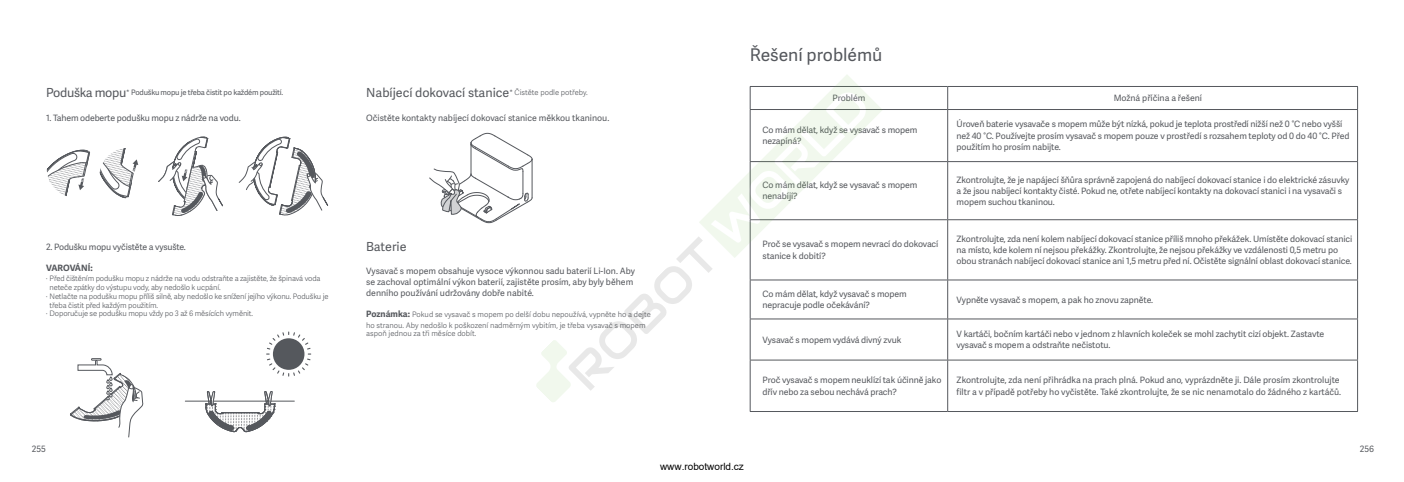
<style>
.page{position:relative;width:1404px;height:482px;background:#fff}
.page>*{position:absolute;margin:0;border:0;box-sizing:border-box;transform-origin:0 0}
.t1{font:17.5px "Adelle Sans";color:#55585d}
.t2{font:12.5px "Adelle Sans";color:#55585d}
.t3{font:10px "Arial";color:#000}
.t4{font:8.75px/11.2px "Adelle Sans";letter-spacing:-.01em;color:#55585d}
.t5{font:700 8.75px "Adelle Sans";letter-spacing:-.01em;color:#55585d}
.t6{font:7.5px/10.6px "Adelle Sans Lt";letter-spacing:-.015em;color:#55585d}
.t7{font:7.5px "Adelle Sans";letter-spacing:-.025em;color:#55585d}
.s1{font-size:12.5px}
.s2{font-family:"Adelle Sans Lt"}
.s3{font-family:"Adelle Sans Lt";font-size:7.5px}
.s4{font-family:"Adelle Sans";font-weight:700;font-size:8.75px}
</style>
<div class="page">
<svg style="left:266px;top:331px;width:45px;height:45px"></svg>
<div style="left:273px;top:338px;width:31px;height:32px;background:#55585d;border-radius:50%"></div>
<svg style="left:185px;top:391px;width:109px;height:42px"></svg>
<svg style="left:70px;top:358px;width:73px;height:79px"></svg>
<svg style="left:158px;top:137px;width:65px;height:79px"></svg>
<svg style="left:47px;top:150px;width:43px;height:46px"></svg>
<svg style="left:99px;top:148px;width:40px;height:50px"></svg>
<svg style="left:238px;top:137px;width:90px;height:79px"></svg>
<hr style="left:749px;top:86px;width:198px;height:1px;background:#55585d">
<hr style="left:947px;top:86px;width:410px;height:1px;background:#55585d">
<svg style="left:947px;top:87px;width:1px;height:22px"></svg>
<hr style="left:749px;top:109px;width:198px;height:1px;background:#55585d">
<hr style="left:749px;top:411px;width:198px;height:1px;background:#55585d">
<hr style="left:947px;top:109px;width:410px;height:1px;background:#55585d">
<hr style="left:947px;top:110px;width:1px;height:51px;background:#55585d">
<hr style="left:1356px;top:110px;width:1px;height:51px;background:#55585d">
<hr style="left:947px;top:411px;width:410px;height:1px;background:#55585d">
<hr style="left:749px;top:161px;width:198px;height:1px;background:#55585d">
<hr style="left:947px;top:161px;width:410px;height:1px;background:#55585d">
<hr style="left:947px;top:162px;width:1px;height:57px;background:#55585d">
<hr style="left:1356px;top:162px;width:1px;height:57px;background:#55585d">
<hr style="left:749px;top:219px;width:198px;height:1px;background:#55585d">
<hr style="left:947px;top:219px;width:410px;height:1px;background:#55585d">
<hr style="left:947px;top:220px;width:1px;height:60px;background:#55585d">
<hr style="left:1356px;top:220px;width:1px;height:60px;background:#55585d">
<hr style="left:749px;top:280px;width:198px;height:1px;background:#55585d">
<hr style="left:947px;top:280px;width:410px;height:1px;background:#55585d">
<hr style="left:947px;top:280px;width:1px;height:39px;background:#55585d">
<hr style="left:1356px;top:280px;width:1px;height:39px;background:#55585d">
<hr style="left:749px;top:319px;width:198px;height:1px;background:#55585d">
<hr style="left:947px;top:319px;width:410px;height:1px;background:#55585d">
<hr style="left:947px;top:319px;width:1px;height:41px;background:#55585d">
<hr style="left:1356px;top:319px;width:1px;height:41px;background:#55585d">
<hr style="left:749px;top:360px;width:198px;height:1px;background:#55585d">
<hr style="left:749px;top:360px;width:1px;height:51px;background:#55585d">
<hr style="left:947px;top:360px;width:410px;height:1px;background:#55585d">
<hr style="left:947px;top:360px;width:1px;height:51px;background:#55585d">
<hr style="left:1356px;top:360px;width:1px;height:51px;background:#55585d">
<svg style="left:749px;top:75px;width:133px;height:146px"></svg>
<svg style="left:429px;top:87px;width:442px;height:317px"></svg>
<p class="t7" style="left:46px;top:87px;width:239px"><span class="s1">Poduška mopu</span><span class="s2">*</span> Podušku mopu je třeba čistit po každém použití.</p>
<p class="t4" style="left:46px;top:112px;width:196px">1. Tahem odeberte podušku mopu z nádrže na vodu.</p>
<h2 class="t2" style="left:366px;top:83px;width:223px">Nabíjecí dokovací stanice<span class="s3">* Čistěte podle potřeby.</span></h2>
<p class="t4" style="left:366px;top:112px;width:244px">Očistěte kontakty nabíjecí dokovací stanice měkkou tkaninou.</p>
<p class="t4" style="left:46px;top:241px;width:141px">2. Podušku mopu vyčistěte a vysušte.</p>
<p class="t5" style="left:46px;top:262px;width:48px">VAROVÁNÍ:</p>
<p class="t6" style="left:46px;top:273px;width:276px">· Před čištěním podušku mopu z nádrže na vodu odstraňte a zajistěte, že špinavá voda</p>
<p class="t6" style="left:50px;top:282px;width:172px">neteče zpátky do výstupu vody, aby nedošlo k ucpání.</p>
<p class="t6" style="left:46px;top:291px;width:284px">· Netlačte na podušku mopu příliš silně, aby nedošlo ke snížení jejího výkonu. Podušku je</p>
<p class="t6" style="left:50px;top:299px;width:110px">třeba čistit před každým použitím.</p>
<p class="t6" style="left:46px;top:308px;width:208px">· Doporučuje se podušku mopu vždy po 3 až 6 měsících vyměnit.</p>
<h2 class="t2" style="left:366px;top:237px;width:42px">Baterie</h2>
<p class="t4" style="left:366px;top:265px;width:270px">Vysavač s mopem obsahuje vysoce výkonnou sadu baterií Li-Ion. Aby se zachoval optimální výkon baterií, zajistěte prosím, aby byly během denního používání udržovány dobře nabité.</p>
<p class="t6" style="left:366px;top:309px;width:286px"><span class="s4">Poznámka:</span> Pokud se vysavač s mopem po delší dobu nepoužívá, vypněte ho a dejte ho stranou. Aby nedošlo k poškození nadměrným vybitím, je třeba vysavač s mopem</p>
<p class="t6" style="left:366px;top:328px;width:112px">aspoň jednou za tři měsíce dobít.</p>
<h1 class="t1" style="left:749px;top:42px;width:134px">Řešení problémů</h1>
<p class="t4" style="left:832px;top:92px;width:35px">Problém</p>
<p class="t4" style="left:1113px;top:92px;width:90px">Možná příčina a řešení</p>
<p class="t4" style="left:762px;top:124px;width:156px">Co mám dělat, když se vysavač s mopem nezapíná?</p>
<p class="t4" style="left:956px;top:118px;width:394px">Úroveň baterie vysavače s mopem může být nízká, pokud je teplota prostředí nižší než 0 °C nebo vyšší než 40 °C. Používejte prosím vysavač s mopem pouze v prostředí s rozsahem teploty od 0 do 40 °C. Před použitím ho prosím nabijte.</p>
<p class="t4" style="left:762px;top:179px;width:156px">Co mám dělat, když se vysavač s mopem nenabíjí?</p>
<p class="t4" style="left:956px;top:174px;width:394px">Zkontrolujte, že je napájecí šňůra správně zapojená do nabíjecí dokovací stanice i do elektrické zásuvky a že jsou nabíjecí kontakty čisté. Pokud ne, otřete nabíjecí kontakty na dokovací stanici i na vysavači s mopem suchou tkaninou.</p>
<p class="t4" style="left:762px;top:238px;width:177px">Proč se vysavač s mopem nevrací do dokovací stanice k dobití?</p>
<p class="t4" style="left:956px;top:233px;width:397px">Zkontrolujte, zda není kolem nabíjecí dokovací stanice příliš mnoho překážek. Umístěte dokovací stanici na místo, kde kolem ní nejsou překážky. Zkontrolujte, že nejsou překážky ve vzdálenosti 0,5 metru po obou stranách nabíjecí dokovací stanice ani 1,5 metru před ní. Očistěte signální oblast dokovací stanice.</p>
<p class="t4" style="left:762px;top:288px;width:146px">Co mám dělat, když vysavač s mopem nepracuje podle očekávání?</p>
<p class="t4" style="left:956px;top:294px;width:198px">Vypněte vysavač s mopem, a pak ho znovu zapněte.</p>
<p class="t4" style="left:762px;top:334px;width:140px">Vysavač s mopem vydává divný zvuk</p>
<p class="t4" style="left:956px;top:328px;width:369px">V kartáči, bočním kartáči nebo v jednom z hlavních koleček se mohl zachytit cizí objekt. Zastavte vysavač s mopem a odstraňte nečistotu.</p>
<p class="t4" style="left:762px;top:374px;width:180px">Proč vysavač s mopem neuklízí tak účinně jako dřív nebo za sebou nechává prach?</p>
<p class="t4" style="left:956px;top:374px;width:386px">Zkontrolujte, zda není přihrádka na prach plná. Pokud ano, vyprázdněte ji. Dále prosím zkontrolujte filtr a v případě potřeby ho vyčistěte. Také zkontrolujte, že se nic nenamotalo do žádného z kartáčů.</p>
<p class="t4" style="left:32px;top:443px;width:16px">255</p>
<p class="t4" style="left:1359px;top:443px;width:16px">256</p>
<p class="t3" style="left:660px;top:459px;width:85px">www.robotworld.cz</p>
</div>
